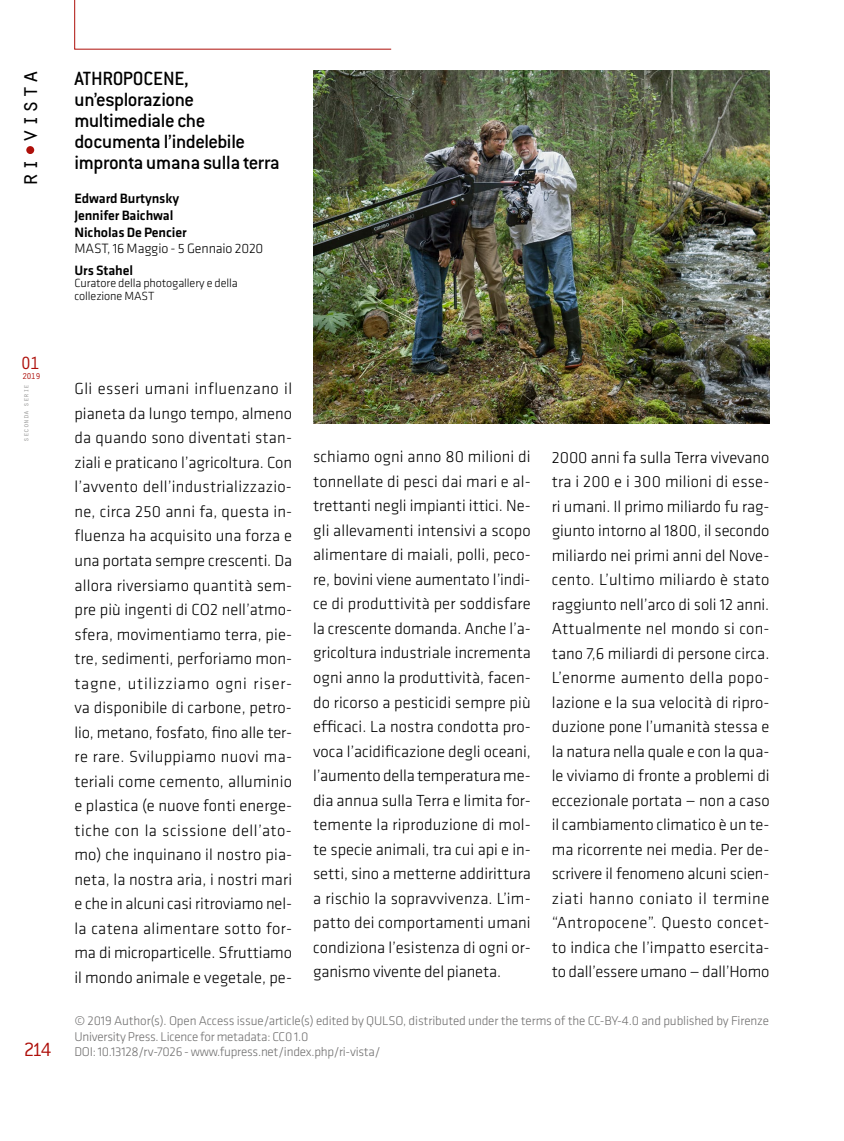
<style>
.page{position:relative;width:844px;height:1141px;background:#fff}
.page>*{position:absolute;margin:0;border:0;box-sizing:border-box;transform-origin:0 0}
.t1{font:24.5px "Orator";color:#000}
.t2{font:500 21px/21px "Conduit ITC";letter-spacing:-.025em;color:#000}
.t3{font:300 21px "Conduit ITC";color:#ae0f0a}
.t4{font:18.38px "Orator";color:#ae0f0a}
.t5{font:300 16.62px/24.5px "Klavika";letter-spacing:-.005em;color:#000;text-align:justify}
.t6{font:500 14px/16.8px "Klavika";letter-spacing:-.01em;color:#000}
.t7{font:300 14px "Klavika";letter-spacing:-.01em;color:#000}
.t8{font:300 13.12px/15.8px "Klavika";letter-spacing:-.01em;color:#706f6f}
.t9{font:300 12.25px/12.2px "Klavika";letter-spacing:-.01em;color:#000}
.t10{font:8.75px "Orator";color:#ae0f0a}
.t11{font:7.88px "Orator";letter-spacing:-.025em;color:#9d9d9c}
</style>
<div class="page">
<svg style="left:74px;top:0;width:317px;height:50px"></svg>
<div style="left:26px;top:146px;width:8px;height:8px;background:#ae0f0a;border-radius:50%"></div>
<img style="left:313px;top:71px;width:456px;height:353px">
<h1 class="t1" style="left:11px;top:187px;width:119px;rotate:-90deg">ri-vista</h1>
<p class="t4" style="left:20px;top:349px;width:22px">01</p>
<p class="t10" style="left:22px;top:370px;width:20px">2019</p>
<p class="t11" style="left:20px;top:442px;width:59px;rotate:-90deg">seconda serie</p>
<p class="t3" style="left:24px;top:1038px;width:29px">214</p>
<p class="t2" style="left:74px;top:68px;width:207px">ATHROPOCENE, un’esplorazione multimediale che documenta l’indelebile impronta umana sulla terra</p>
<p class="t6" style="left:74px;top:190px;width:114px">Edward Burtynsky<br>Jennifer Baichwal<br>Nicholas De Pencier</p>
<p class="t7" style="left:74px;top:241px;width:190px">MAST, 16 Maggio - 5 Gennaio 2020</p>
<p class="t6" style="left:74px;top:262px;width:60px">Urs Stahel</p>
<p class="t9" style="left:74px;top:278px;width:165px">Curatore della photogallery e della collezione MAST</p>
<p class="t5" style="left:74px;top:377px;width:219px">Gli esseri umani influenzano il pianeta da lungo tempo, almeno da quando sono diventati stan&shy;ziali e praticano l’agricoltura. Con l’avvento dell’industrializzazio&shy;ne, circa 250 anni fa, questa in&shy;fluenza ha acquisito una forza e una portata sempre crescenti. Da allora riversiamo quantità sem&shy;pre più ingenti di CO2 nell’atmo&shy;sfera, movimentiamo terra, pie&shy;tre, sedimenti, perforiamo mon&shy;tagne, utilizziamo ogni riser&shy;va disponibile di carbone, petro&shy;lio, metano, fosfato, fino alle ter&shy;re rare. Sviluppiamo nuovi ma&shy;teriali come cemento, alluminio e plastica (e nuove fonti energe&shy;tiche con la scissione dell’ato&shy;mo) che inquinano il nostro pia&shy;neta, la nostra aria, i nostri mari e che in alcuni casi ritroviamo nel&shy;la catena alimentare sotto for&shy;ma di microparticelle. Sfruttiamo il mondo animale e vegetale, pe-</p>
<p class="t5" style="left:313px;top:445px;width:219px">schiamo ogni anno 80 milioni di tonnellate di pesci dai mari e al&shy;trettanti negli impianti ittici. Ne&shy;gli allevamenti intensivi a scopo alimentare di maiali, polli, peco&shy;re, bovini viene aumentato l’indi&shy;ce di produttività per soddisfare la crescente domanda. Anche l’a&shy;gricoltura industriale incrementa ogni anno la produttività, facen&shy;do ricorso a pesticidi sempre più efficaci. La nostra condotta pro&shy;voca l’acidificazione degli oceani, l’aumento della temperatura me&shy;dia annua sulla Terra e limita for&shy;temente la riproduzione di mol&shy;te specie animali, tra cui api e in&shy;setti, sino a metterne addirittura a rischio la sopravvivenza. L’im&shy;patto dei comportamenti umani condiziona l’esistenza di ogni or&shy;ganismo vivente del pianeta.</p>
<p class="t5" style="left:551px;top:445px;width:219px">2000 anni fa sulla Terra vivevano tra i 200 e i 300 milioni di esse&shy;ri umani. Il primo miliardo fu rag&shy;giunto intorno al 1800, il secondo miliardo nei primi anni del Nove&shy;cento. L’ultimo miliardo è stato raggiunto nell’arco di soli 12 anni.<br>Attualmente nel mondo si con&shy;tano 7,6 miliardi di persone circa.<br>L’enorme aumento della popo&shy;lazione e la sua velocità di ripro&shy;duzione pone l’umanità stessa e la natura nella quale e con la qua&shy;le viviamo di fronte a problemi di eccezionale portata — non a caso il cambiamento climatico è un te&shy;ma ricorrente nei media. Per de&shy;scrivere il fenomeno alcuni scien&shy;ziati hanno coniato il termine “Antropocene”. Questo concet&shy;to indica che l’impatto esercita&shy;to dall’essere umano — dall’Homo</p>
<p class="t8" style="left:74px;top:1013px;width:696px">© 2019 Author(s). Open Access issue/article(s) edited by QULSO, distributed under the terms of the CC-BY-4.0 and published by Firenze<br>University Press. Licence for metadata: CC0 1.0<br>DOI: 10.13128/rv-7026 - www.fupress.net/index.php/ri-vista/</p>
</div>
